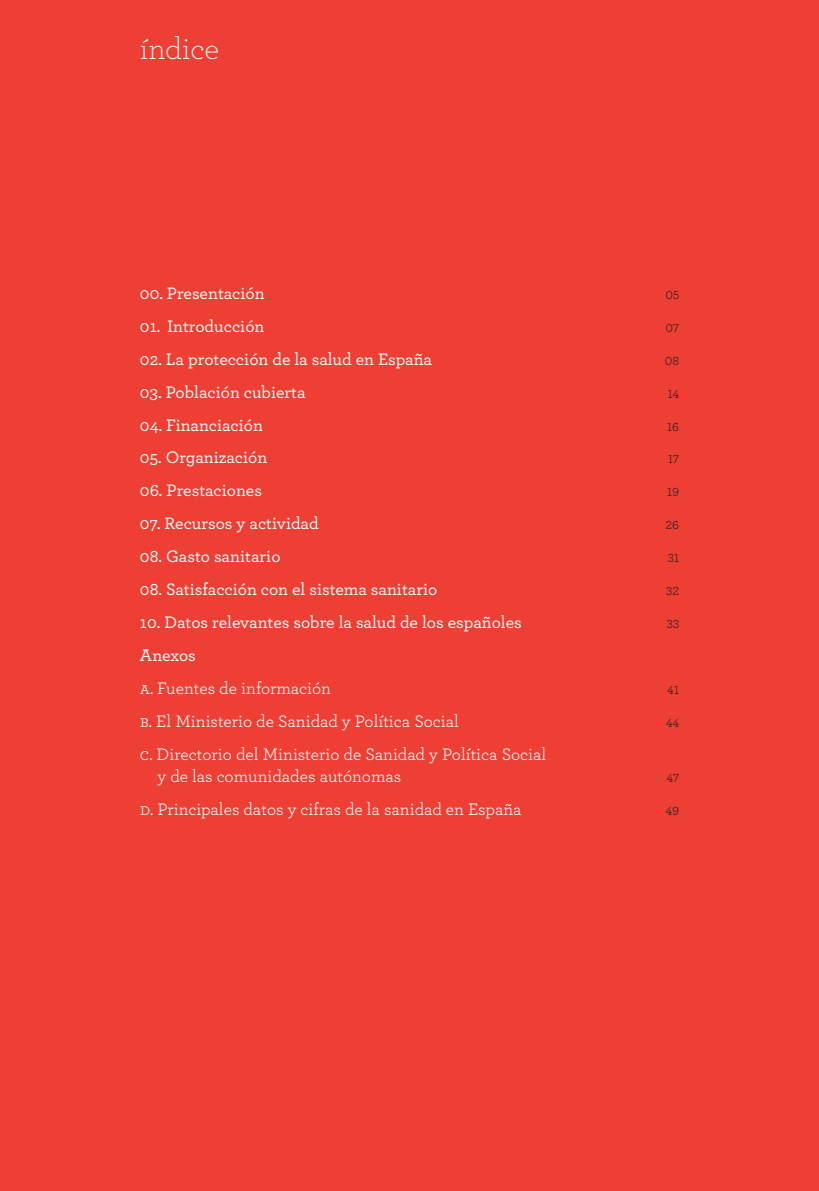
<style>
.page{position:relative;width:819px;height:1191px;background:#ee3f34}
.page>*{position:absolute;margin:0;border:0;box-sizing:border-box;transform-origin:0 0}
.folio_fijo{font:300 31.5px "Archer";color:#fff}
.t1{font:500 17.5px "Archer";color:#fff}
.t2{font:17.5px/22.4px "Archer";color:#fff}
.t3{font:12.25px "Archer";color:#231f20}
</style>
<div class="page">
<p class="folio_fijo" style="left:140px;top:28px;width:81px">índice</p>
<p class="t1" style="left:140px;top:280px;width:126px">00. Presentación</p>
<p class="t3" style="left:665px;top:286px;width:15px">05</p>
<p class="t1" style="left:140px;top:313px;width:126px">01. Introducción</p>
<p class="t3" style="left:665px;top:319px;width:15px">07</p>
<p class="t1" style="left:140px;top:346px;width:294px">02. La protección de la salud en España</p>
<p class="t3" style="left:664px;top:352px;width:16px">08</p>
<p class="t1" style="left:140px;top:379px;width:167px">03. Población cubierta</p>
<p class="t3" style="left:667px;top:385px;width:13px">14</p>
<p class="t1" style="left:140px;top:412px;width:125px">04. Financiación</p>
<p class="t3" style="left:667px;top:418px;width:14px">16</p>
<p class="t1" style="left:140px;top:445px;width:129px">05. Organización</p>
<p class="t3" style="left:668px;top:451px;width:13px">17</p>
<p class="t1" style="left:140px;top:478px;width:123px">06. Prestaciones</p>
<p class="t3" style="left:667px;top:484px;width:14px">19</p>
<p class="t1" style="left:140px;top:511px;width:180px">07. Recursos y actividad</p>
<p class="t3" style="left:665px;top:517px;width:15px">26</p>
<p class="t1" style="left:140px;top:544px;width:142px">08. Gasto sanitario</p>
<p class="t3" style="left:668px;top:549px;width:13px">31</p>
<p class="t1" style="left:140px;top:576px;width:299px">08. Satisfacción con el sistema sanitario</p>
<p class="t3" style="left:666px;top:582px;width:14px">32</p>
<p class="t1" style="left:140px;top:609px;width:383px">10. Datos relevantes sobre la salud de los españoles</p>
<p class="t3" style="left:666px;top:615px;width:14px">33</p>
<p class="t1" style="left:140px;top:642px;width:57px">Anexos</p>
<p class="t2" style="left:140px;top:676px;width:193px">a. Fuentes de información</p>
<p class="t3" style="left:667px;top:681px;width:13px">41</p>
<p class="t2" style="left:140px;top:709px;width:320px">b. El Ministerio de Sanidad y Política Social</p>
<p class="t3" style="left:666px;top:714px;width:15px">44</p>
<p class="t2" style="left:157px;top:741px;width:390px;text-indent:-18px">c. Directorio del Ministerio de Sanidad y Política Social y de las comunidades autónomas</p>
<p class="t3" style="left:667px;top:769px;width:14px">47</p>
<p class="t2" style="left:140px;top:797px;width:383px">d. Principales datos y cifras de la sanidad en España</p>
<p class="t3" style="left:665px;top:802px;width:15px">49</p>
</div>
